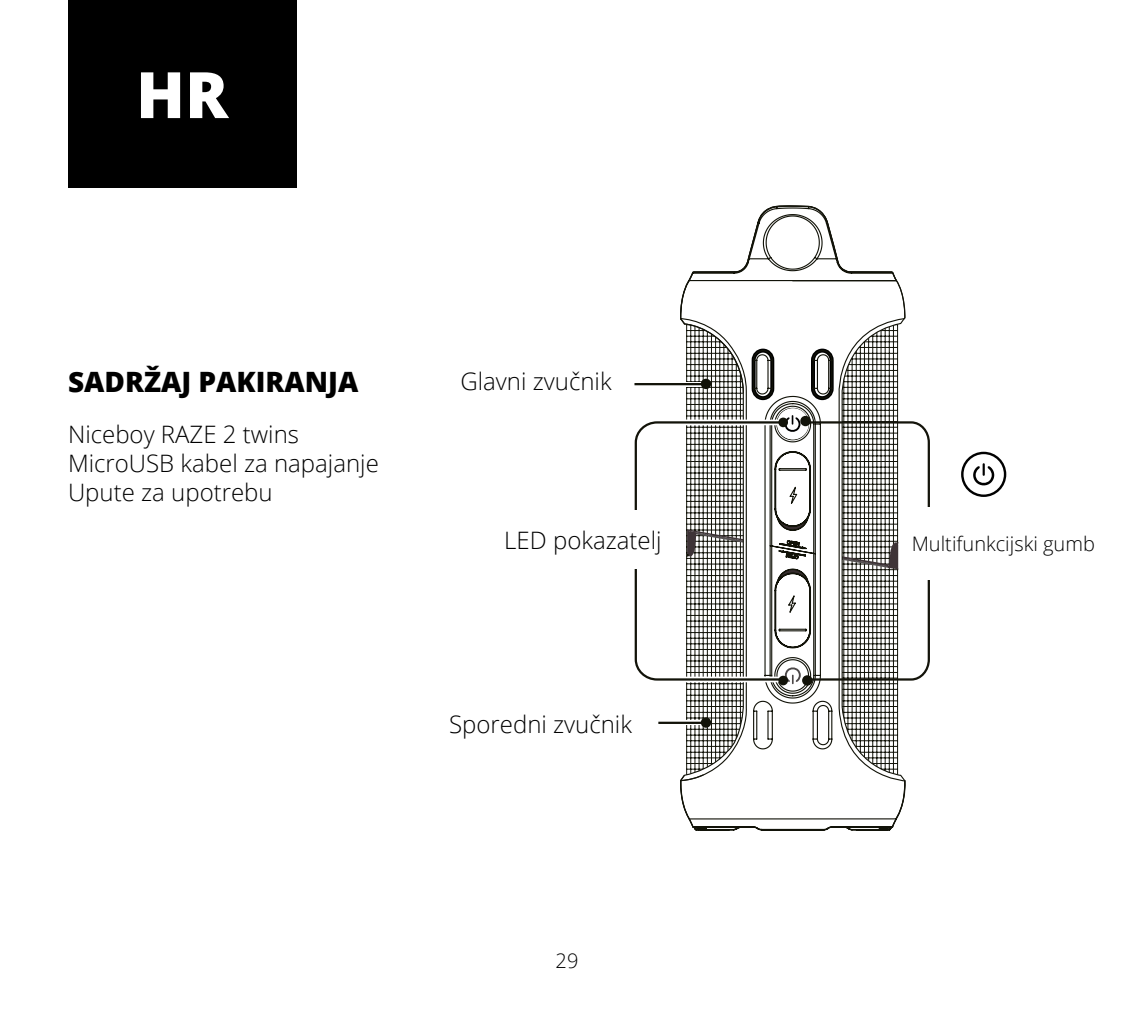
<style>
.page{position:relative;width:1134px;height:1021px;background:#fff}
.page>*{position:absolute;margin:0;border:0;box-sizing:border-box;transform-origin:0 0}
.t1{font:800 64px "Open Sans";color:#fff}
.t2{font:800 28px "Open Sans";color:#000}
.text2{font:300 24px "Open Sans";color:#000}
.t3{font:300 20px "Open Sans";color:#000}
</style>
<div class="page">
<div style="left:68px;top:0;width:228px;height:187px;background:#000"></div>
<svg style="left:680px;top:205px;width:226px;height:626px"></svg>
<div style="left:777px;top:408px;width:32px;height:31px;background:#fff;border-radius:50%"></div>
<svg style="left:634px;top:415px;width:296px;height:270px"></svg>
<div style="left:778px;top:417px;width:10px;height:10px;background:#121309;border-radius:50%"></div>
<div style="left:778px;top:675px;width:10px;height:10px;background:#121309;border-radius:50%"></div>
<svg style="left:961px;top:452px;width:45px;height:45px"></svg>
<div style="left:963px;top:454px;width:41px;height:40px;background:#fff;border-radius:50%"></div>
<svg style="left:973px;top:463px;width:21px;height:23px"></svg>
<div style="left:633px;top:382px;width:69px;height:5px;background:#babab7"></div>
<div style="left:701px;top:379px;width:10px;height:10px;background:#121309;border-radius:50%"></div>
<hr style="left:634px;top:383px;width:70px;height:2px;background:#121309">
<div style="left:658px;top:720px;width:45px;height:5px;background:#fff"></div>
<div style="left:701px;top:717px;width:10px;height:10px;background:#121309;border-radius:50%"></div>
<hr style="left:658px;top:721px;width:46px;height:3px;background:#121309">
<div style="left:494px;top:510px;width:178px;height:59px;background:#fff"></div>
<div style="left:912px;top:507px;width:204px;height:72px;background:#fff"></div>
<p class="t1" style="left:136px;top:46px;width:94px">HR</p>
<p class="t2" style="left:68px;top:360px;width:292px">SADRŽAJ PAKIRANJA</p>
<p class="text2" style="left:68px;top:418px;width:232px">Niceboy RAZE 2 twins</p>
<p class="text2" style="left:68px;top:446px;width:312px">MicroUSB kabel za napajanje</p>
<p class="text2" style="left:68px;top:475px;width:206px">Upute za upotrebu</p>
<p class="text2" style="left:460px;top:364px;width:153px">Glavni zvučnik</p>
<p class="text2" style="left:504px;top:523px;width:159px">LED pokazatelj</p>
<p class="t3" style="left:912px;top:530px;width:185px">Multifunkcijski gumb</p>
<p class="text2" style="left:449px;top:708px;width:184px">Sporedni zvučnik</p>
<p class="t3" style="left:556px;top:947px;width:24px">29</p>
</div>
